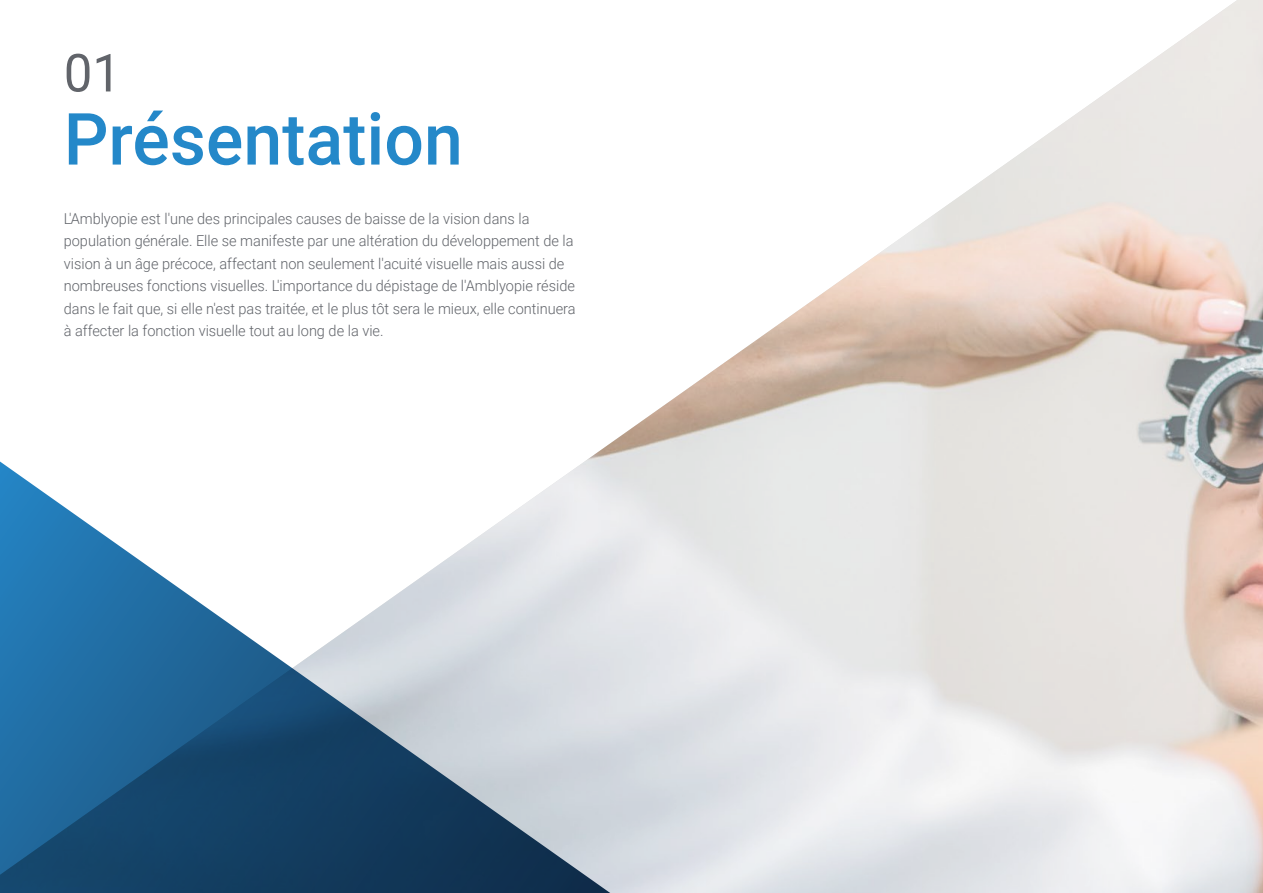
<style>
.page{position:relative;width:1263px;height:893px;background:#fff}
.page>*{position:absolute;margin:0;border:0;box-sizing:border-box;transform-origin:0 0}
.t1{font:500 72px "Roboto";color:#2488c9}
.t2{font:52.5px "Roboto";color:#61646a}
.t3{font:300 15px/22.5px "Roboto";color:#61646a}
</style>
<div class="page">
<img style="left:606px;top:0;width:657px;height:893px">
<svg style="left:0;top:446px;width:640px;height:447px"></svg>
<h2 class="t2" style="left:64px;top:36px;width:59px">01</h2>
<h1 class="t1" style="left:64px;top:89px;width:401px">Présentation</h1>
<p class="t3" style="left:64px;top:207px;width:513px">L'Amblyopie est l'une des principales causes de baisse de la vision dans la population générale. Elle se manifeste par une altération du développement de la vision à un âge précoce, affectant non seulement l'acuité visuelle mais aussi de nombreuses fonctions visuelles. L'importance du dépistage de l'Amblyopie réside dans le fait que, si elle n'est pas traitée, et le plus tôt sera le mieux, elle continuera à affecter la fonction visuelle tout au long de la vie.</p>
</div>
